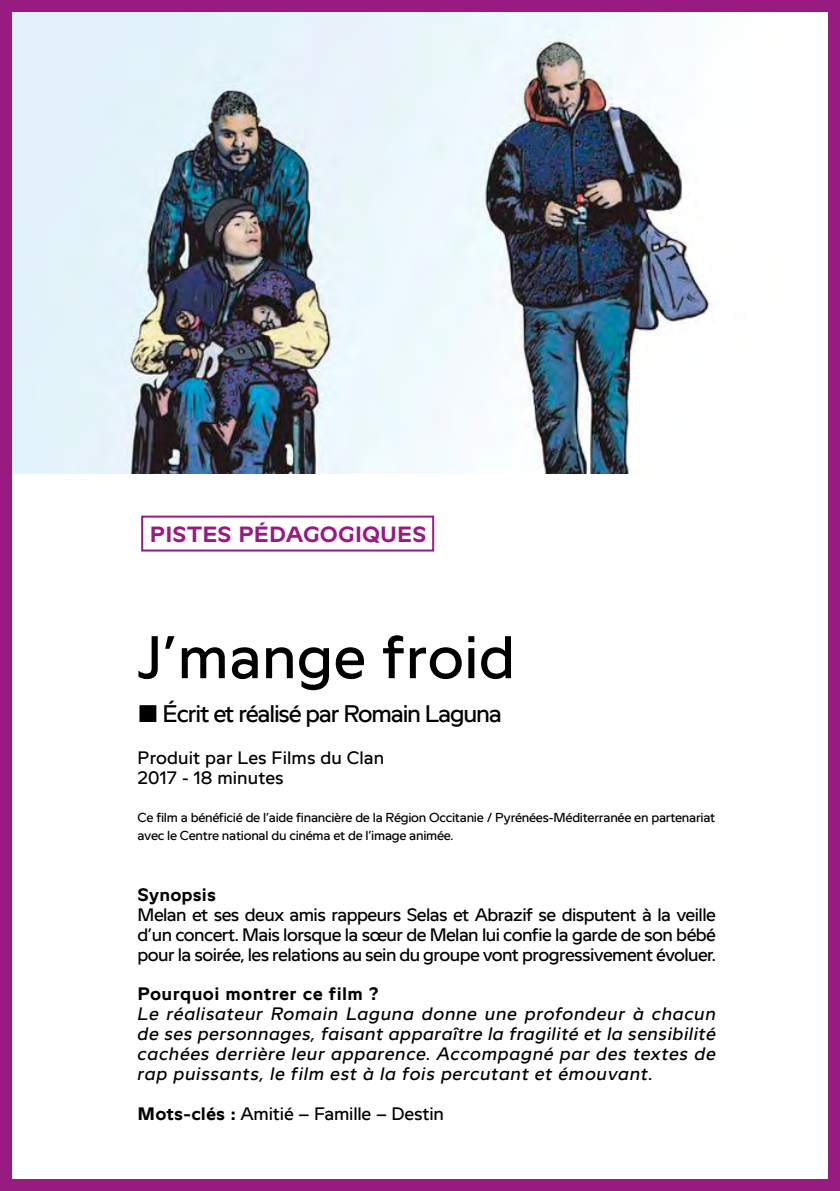
<style>
.page{position:relative;width:840px;height:1191px;background:#fff}
.page>*{position:absolute;margin:0;border:0;box-sizing:border-box;transform-origin:0 0}
.t1{font:60px "Bobine";letter-spacing:.005em;color:#000}
.t2{font:24px "Bobine";letter-spacing:-.05em;color:#000}
.t3{font:700 22px "Bobine";letter-spacing:.005em;color:#971b81}
.t4{font:18px/20px "Bobine";letter-spacing:-.01em;color:#000}
.t5{font:italic 18px/20px "Bobine";letter-spacing:.04em;color:#000;text-align:justify}
.t6{font:700 18px "Bobine";letter-spacing:.02em;color:#000}
.t7{font:13px/18px "Bobine";letter-spacing:-.02em;color:#000}
.s1{font-weight:700}
</style>
<div class="page">
<div style="left:141px;top:515px;width:293px;height:36px;border:2px solid #971b81"></div>
<img style="left:11px;top:11px;width:817px;height:462px">
<div style="left:828px;top:0;width:11px;height:1191px;background:#971b81"></div>
<div style="left:0;top:0;width:11px;height:1191px;background:#971b81"></div>
<div style="left:0;top:1179px;width:839px;height:12px;background:#971b81"></div>
<div style="left:0;top:0;width:839px;height:11px;background:#971b81"></div>
<p class="t3" style="left:150px;top:521px;width:278px">PISTES PÉDAGOGIQUES</p>
<h1 class="t1" style="left:137px;top:624px;width:379px">J’mange froid</h1>
<h2 class="t2" style="left:162px;top:700px;width:340px">Écrit et réalisé par Romain Laguna</h2>
<p class="t4" style="left:137px;top:747px;width:248px">Produit par Les Films du Clan<br>2017 - 18 minutes</p>
<p class="t7" style="left:137px;top:808px;width:579px">Ce film a bénéficié de l’aide financière de la Région Occitanie / Pyrénées-Méditerranée en partenariat avec le Centre national du cinéma et de l’image animée.</p>
<p class="t6" style="left:137px;top:884px;width:80px">Synopsis</p>
<p class="t4" style="left:137px;top:904px;width:579px;text-align:justify">Melan et ses deux amis rappeurs Selas et Abrazif se disputent à la veille d’un concert. Mais lorsque la sœur de Melan lui confie la garde de son bébé pour la soirée, les relations au sein du groupe vont progressivement évoluer.</p>
<p class="t6" style="left:137px;top:984px;width:242px">Pourquoi montrer ce film ?</p>
<p class="t5" style="left:137px;top:1004px;width:579px">Le réalisateur Romain Laguna donne une profondeur à chacun de ses personnages, faisant apparaître la fragilité et la sensibilité cachées derrière leur apparence. Accompagné par des textes de rap puissants, le film est à la fois percutant et émouvant.</p>
<p class="t4" style="left:137px;top:1103px;width:308px"><span class="s1">Mots-clés :</span> Amitié – Famille – Destin</p>
</div>
